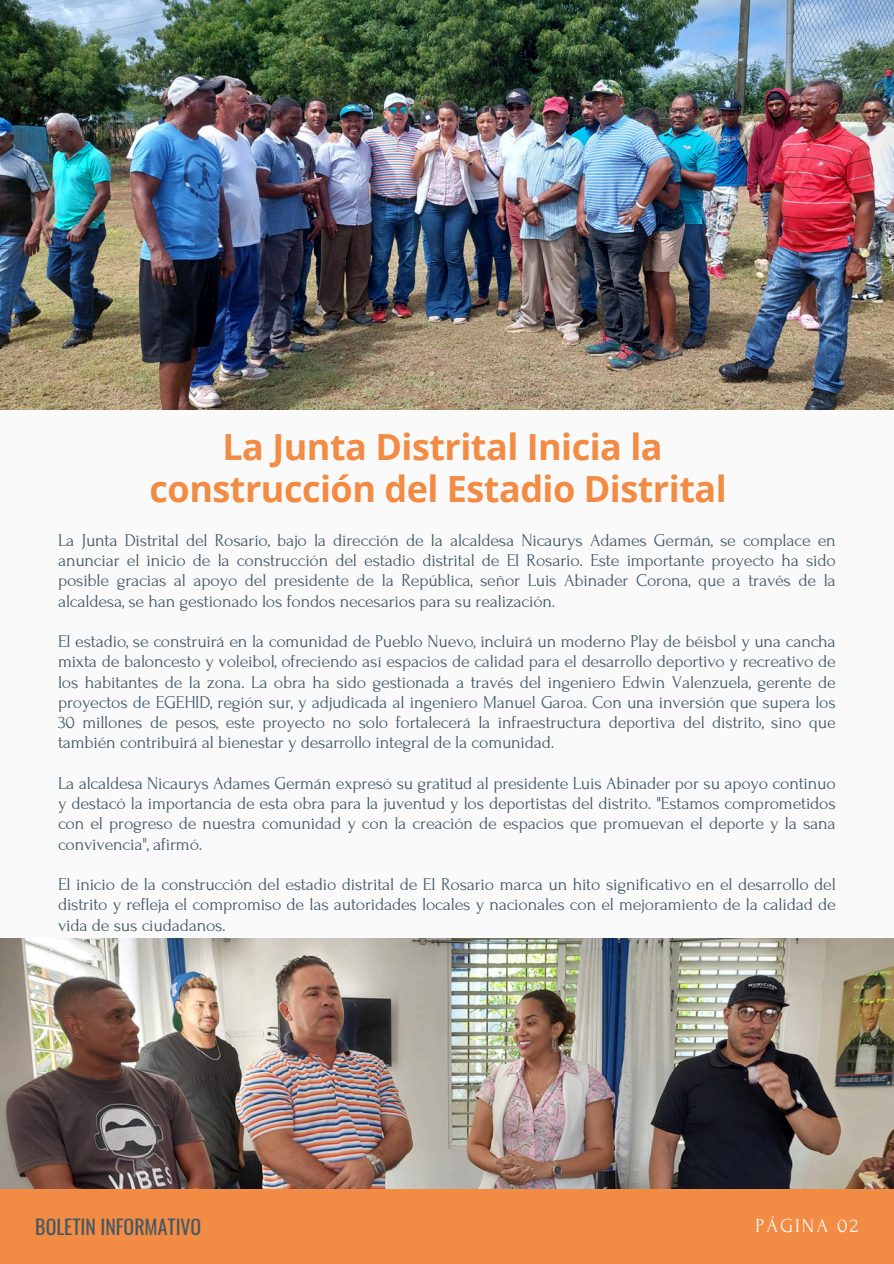
<style>
.page{position:relative;width:894px;height:1264px;background:#fff}
.page>*{position:absolute;margin:0;border:0;box-sizing:border-box;transform-origin:0 0}
.t1{font:700 36px/41.7px "Open Sans";letter-spacing:-.015em;color:#f28b43;text-align:center}
.t2{font:19.8px "Oswald";color:#435967}
.t3{font:19.8px "Forum";letter-spacing:.1em;color:#fafafa}
.t4{font:18px/20.2px "Forum";letter-spacing:-.015em;color:#435967;text-align:justify}
</style>
<div class="page">
<div style="left:0;top:0;width:893px;height:1263px;background:#fafafa"></div>
<img style="left:0;top:0;width:893px;height:410px">
<div style="left:0;top:1188px;width:893px;height:75px;background:#f28b43"></div>
<img style="left:0;top:938px;width:893px;height:250px">
<p class="t1" style="left:149px;top:425px;width:578px">La Junta Distrital Inicia la construcción del Estadio Distrital</p>
<p class="t4" style="left:58px;top:530px;width:779px">La Junta Distrital del Rosario, bajo la dirección de la alcaldesa Nicaurys Adames Germán, se complace en anunciar el inicio de la construcción del estadio distrital de El Rosario. Este importante proyecto ha sido posible gracias al apoyo del presidente de la República, señor Luis Abinader Corona, que a través de la alcaldesa, se han gestionado los fondos necesarios para su realización.</p>
<p class="t4" style="left:58px;top:631px;width:779px">El estadio, se construirá en la comunidad de Pueblo Nuevo, incluirá un moderno Play de béisbol y una cancha mixta de baloncesto y voleibol, ofreciendo así espacios de calidad para el desarrollo deportivo y recreativo de los habitantes de la zona. La obra ha sido gestionada a través del ingeniero Edwin Valenzuela, gerente de proyectos de EGEHID, región sur, y adjudicada al ingeniero Manuel Garoa. Con una inversión que supera los 30 millones de pesos, este proyecto no solo fortalecerá la infraestructura deportiva del distrito, sino que también contribuirá al bienestar y desarrollo integral de la comunidad.</p>
<p class="t4" style="left:58px;top:773px;width:779px">La alcaldesa Nicaurys Adames Germán expresó su gratitud al presidente Luis Abinader por su apoyo continuo y destacó la importancia de esta obra para la juventud y los deportistas del distrito. "Estamos comprometidos con el progreso de nuestra comunidad y con la creación de espacios que promuevan el deporte y la sana convivencia", afirmó.</p>
<h2 class="t4" style="left:58px;top:874px;width:779px">El inicio de la construcción del estadio distrital de El Rosario marca un hito significativo en el desarrollo del distrito y refleja el compromiso de las autoridades locales y nacionales con el mejoramiento de la calidad de vida de sus ciudadanos.</h2>
<h1 class="t2" style="left:35px;top:1211px;width:167px">BOLETIN INFORMATIVO</h1>
<p class="t3" style="left:755px;top:1214px;width:104px">PÁGINA 02</p>
</div>
